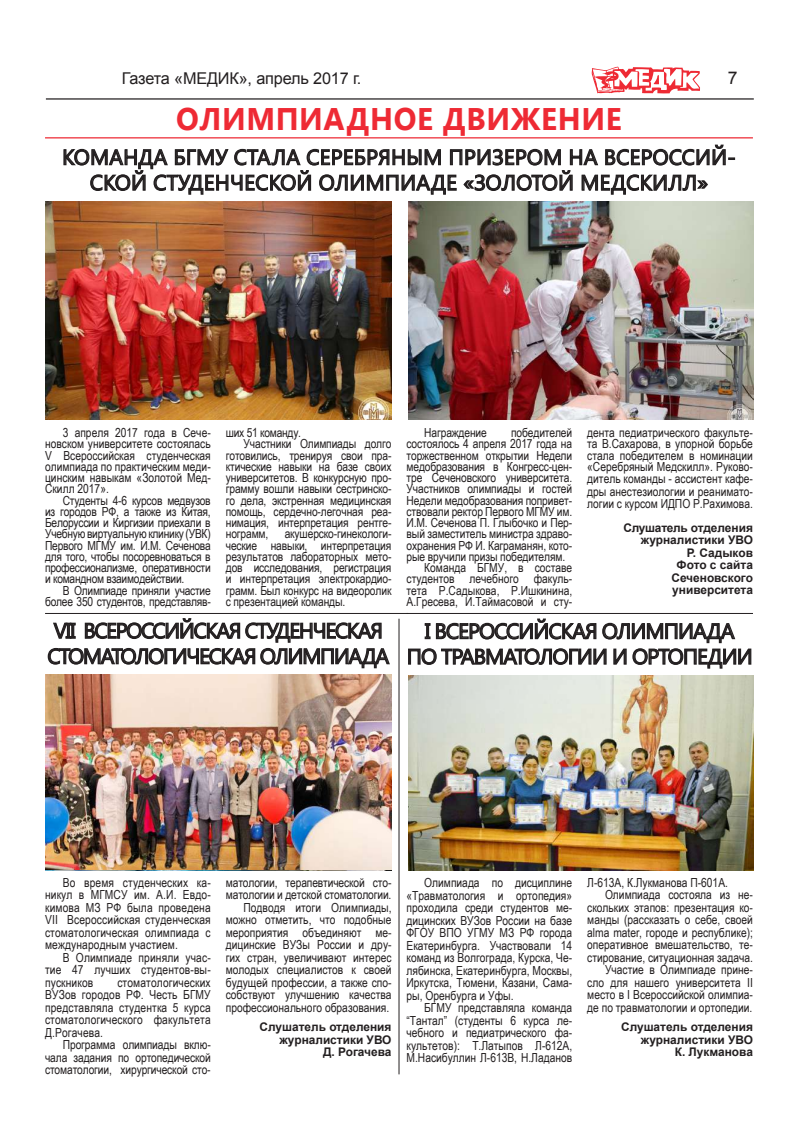
<style>
.page{position:relative;width:798px;height:1134px;background:#fff}
.page>*{position:absolute;margin:0;border:0;box-sizing:border-box;transform-origin:0 0}
.t1{font:700 31.25px "Segoe UI";letter-spacing:.02em;color:#ee2a34;scale:.96 1}
.t2{font:21.25px/25.5px "Segoe UI";letter-spacing:.01em;color:#231f20}
.t3{font:21.25px/25.5px "Segoe UI";letter-spacing:-.04em;color:#231f20;text-align:center}
.t4{font:21.25px/25.5px "Segoe UI";letter-spacing:-.06em;color:#231f20}
.t5{font:17.5px "Arial";color:#231f20}
.t6{font:16.25px "Arial";letter-spacing:-.01em;color:#231f20}
.t7{font:12.5px/12.5px "Arial Narrow";color:#231f20;text-align:justify}
.t8{font:12.5px/11.2px "Arial Narrow";letter-spacing:-.02em;color:#231f20;text-align:right}
.t9{font:700 11.88px/12.5px "Arial";color:#231f20;text-align:right}
</style>
<div class="page">
<svg style="left:591px;top:66px;width:108px;height:28px"></svg>
<hr style="left:46px;top:98px;width:707px;height:2px;background:#231f20">
<hr style="left:45px;top:137px;width:707px;height:1px;background:#ee2a34">
<hr style="left:45px;top:613px;width:363px;height:1px;background:#231f20">
<hr style="left:406px;top:613px;width:346px;height:1px;background:#231f20">
<svg style="left:63px;top:137px;width:671px;height:58px"></svg>
<img style="left:45px;top:201px;width:346px;height:219px">
<img style="left:408px;top:201px;width:345px;height:219px">
<svg style="left:47px;top:618px;width:343px;height:51px"></svg>
<hr style="left:398px;top:619px;width:1px;height:455px;background:#231f20">
<svg style="left:407px;top:612px;width:344px;height:57px"></svg>
<img style="left:45px;top:674px;width:346px;height:195px">
<img style="left:408px;top:675px;width:345px;height:195px">
<h3 class="t6" style="left:122px;top:67px;width:241px">Газета «МЕДИК», апрель 2017 г.</h3>
<h1 class="t1" style="left:176px;top:97px;width:201px">олимпиадное</h1>
<h1 class="t1" style="left:442px;top:97px;width:184px">движен ие</h1>
<h2 class="t3" style="left:62px;top:143px;width:126px">Команда БГМУ</h2>
<h3 class="t5" style="left:727px;top:67px;width:11px">7</h3>
<h2 class="t2" style="left:90px;top:143px;width:647px;text-indent:144px">стала серебрян ым призером на Всероссий&shy;ской студен ческой олимпиаде «Золотой М едскилл»</h2>
<p class="t7" style="left:45px;top:427px;width:167px;line-height:11.2px;text-indent:18px">3 апреля 2017 года в Сече&shy;новском университете состоялась V Всероссийская студенческая олимпиада по практическим меди&shy;цинским навыкам «Золотой Мед-Скилл 2017».</p>
<p class="t7" style="left:45px;top:494px;width:167px;line-height:11.2px;text-indent:18px">Студенты 4-6 курсов медвузов из городов РФ, а также из Китая, Белоруссии и Киргизии приехали в Учебную виртуальную клинику (УВК)<br>Первого МГМУ им. И.М. Сеченова для того, чтобы посоревноваться в профессионализме, оперативности и командном взаимодействии.</p>
<p class="t8" style="left:45px;top:584px;width:167px">В Олимпиаде приняли участие более 350 студентов, представляв-</p>
<p class="t8" style="left:226px;top:427px;width:77px">ших 51 команду.</p>
<p class="t7" style="left:243px;top:437px;width:149px">Участники Олимпиады долго</p>
<p class="t7" style="left:226px;top:449px;width:167px">готовились, тренируя свои пра-</p>
<p class="t7" style="left:226px;top:460px;width:167px">ктические навыки на базе своих</p>
<p class="t7" style="left:226px;top:471px;width:167px">университетов. В конкурсную про-</p>
<p class="t7" style="left:226px;top:482px;width:167px">грамму вошли навыки сестринско-</p>
<p class="t7" style="left:226px;top:494px;width:167px">го дела, экстренная медицинская</p>
<p class="t7" style="left:226px;top:505px;width:167px">помощь, сердечно-легочная реа-</p>
<p class="t7" style="left:226px;top:516px;width:167px">нимация, интерпретация рентге-</p>
<p class="t7" style="left:226px;top:527px;width:44px">нограмм,</p>
<p class="t7" style="left:226px;top:528px;width:167px;line-height:11.2px;text-indent:59px">акушерско-гинекологи&shy;ческие навыки, интерпретация результатов лабораторных мето&shy;дов исследования, регистрация и интерпретация электрокардио&shy;грамм. Был конкурс на видеоролик с презентацией команды.</p>
<p class="t7" style="left:424px;top:426px;width:64px">Награждение</p>
<p class="t7" style="left:511px;top:426px;width:63px">победителей</p>
<p class="t7" style="left:406px;top:437px;width:167px">состоялось 4 апреля 2017 года на</p>
<p class="t7" style="left:406px;top:449px;width:167px">торжественном открытии Недели</p>
<p class="t7" style="left:406px;top:460px;width:167px">медобразования в Конгресс-цен-</p>
<p class="t7" style="left:406px;top:471px;width:167px">тре Сеченовского университета.</p>
<p class="t7" style="left:406px;top:482px;width:167px">Участников олимпиады и гостей</p>
<p class="t7" style="left:406px;top:494px;width:167px">Недели медобразования попривет-</p>
<p class="t7" style="left:406px;top:505px;width:167px">ствовали ректор Первого МГМУ им.</p>
<p class="t7" style="left:406px;top:516px;width:167px">И.М. Сеченова П. Глыбочко и Пер-</p>
<p class="t7" style="left:406px;top:527px;width:167px">вый заместитель министра здраво-</p>
<p class="t7" style="left:406px;top:539px;width:167px">охранения РФ И. Каграманян, кото-</p>
<p class="t7" style="left:406px;top:550px;width:160px">рые вручили призы победителям.</p>
<p class="t7" style="left:424px;top:561px;width:149px">Команда БГМУ, в составе</p>
<p class="t7" style="left:406px;top:572px;width:167px">студентов лечебного факуль-</p>
<p class="t7" style="left:406px;top:584px;width:167px">тета Р.Садыкова, Р.Ишкинина,</p>
<p class="t7" style="left:406px;top:595px;width:167px">А.Гресева, И.Таймасовой и сту-</p>
<p class="t7" style="left:587px;top:427px;width:167px;line-height:11.2px">дента педиатрического факульте&shy;та В.Сахарова, в упорной борьбе стала победителем в номинации «Серебряный Медскилл». Руково-</p>
<p class="t7" style="left:587px;top:472px;width:167px">дитель команды - ассистент кафе&shy;дры анестезиологии и реанимато&shy;логии с курсом ИДПО Р.Рахимова.</p>
<p class="t9" style="left:623px;top:521px;width:131px">Слушатель отделения журналистики УВО<br>Р. Садыков<br>Фото с сайта<br>Сеченовского университета</p>
<h2 class="t4" style="left:47px;top:617px;width:343px">VII Всероссийская студен ческая стоматологическая олимпиада</h2>
<h2 class="t3" style="left:406px;top:617px;width:347px">I всероссийская олимпиада<br>по травматологии и ортопедии</h2>
<p class="t7" style="left:45px;top:875px;width:167px;text-indent:18px">Во время студенческих ка&shy;никул в МГМСУ им. А.И. Евдо&shy;кимова МЗ РФ была проведена VII Всероссийская студенческая стоматологическая олимпиада с международным участием.</p>
<p class="t7" style="left:45px;top:950px;width:167px;text-indent:18px">В Олимпиаде приняли учас&shy;тие 47 лучших студентов-вы&shy;пускников</p>
<p class="t7" style="left:45px;top:975px;width:167px;text-indent:72px">стоматологических ВУЗов городов РФ. Честь БГМУ представляла студентка 5 курса стоматологического факультета Д.Рогачева.</p>
<p class="t7" style="left:45px;top:1038px;width:167px;text-indent:18px">Программа олимпиады вклю&shy;чала задания по ортопедической стоматологии, хирургической сто-</p>
<p class="t7" style="left:226px;top:875px;width:167px;text-align:right">матологии, терапевтической сто&shy;матологии и детской стоматологии.<br>Подводя итоги Олимпиады, можно отметить, что подобные мероприятия объединяют ме&shy;дицинские ВУЗы России и дру&shy;гих стран, увеличивают интерес молодых специалистов к своей будущей профессии, а также спо&shy;собствуют улучшению качества профессионального образования.</p>
<p class="t9" style="left:259px;top:1021px;width:133px">Слушатель отделения журналистики УВО<br>Д. Рогачева</p>
<p class="t7" style="left:406px;top:876px;width:167px;text-indent:18px">Олимпиада по дисциплине «Травматология и ортопедия» проходила среди студентов ме&shy;дицинских ВУЗов России на базе ФГОУ ВПО УГМУ МЗ РФ города Екатеринбурга. Участвовали 14 команд из Волгограда, Курска, Че&shy;лябинска, Екатеринбурга, Москвы, Иркутска, Тюмени, Казани, Сама&shy;ры, Оренбурга и Уфы.</p>
<p class="t7" style="left:406px;top:1001px;width:167px;text-indent:18px">БГМУ представляла команда “Тантал” (студенты 6 курса ле&shy;чебного и педиатрического фа&shy;культетов): Т.Латыпов Л-612А, М.Насибуллин Л-613В, Н.Ладанов</p>
<p class="t7" style="left:587px;top:875px;width:142px">Л-613А, К.Лукманова П-601А.</p>
<p class="t7" style="left:604px;top:888px;width:149px">Олимпиада состояла из не-</p>
<p class="t7" style="left:587px;top:900px;width:167px">скольких этапов: презентация ко-</p>
<p class="t7" style="left:587px;top:913px;width:167px">манды (рассказать о себе, своей</p>
<p class="t7" style="left:587px;top:925px;width:167px">alma mater, городе и республике);</p>
<p class="t7" style="left:587px;top:938px;width:167px">оперативное вмешательство, те-</p>
<p class="t7" style="left:587px;top:950px;width:167px">стирование, ситуационная задача.</p>
<p class="t7" style="left:604px;top:963px;width:149px">Участие в Олимпиаде прине-</p>
<p class="t7" style="left:587px;top:975px;width:167px">сло для нашего университета II</p>
<p class="t7" style="left:587px;top:988px;width:167px">место в I Всероссийской олимпиа-</p>
<p class="t7" style="left:587px;top:1000px;width:166px">де по травматологии и ортопедии.</p>
<p class="t9" style="left:621px;top:1021px;width:133px">Слушатель отделения журналистики УВО<br>К. Лукманова</p>
</div>
